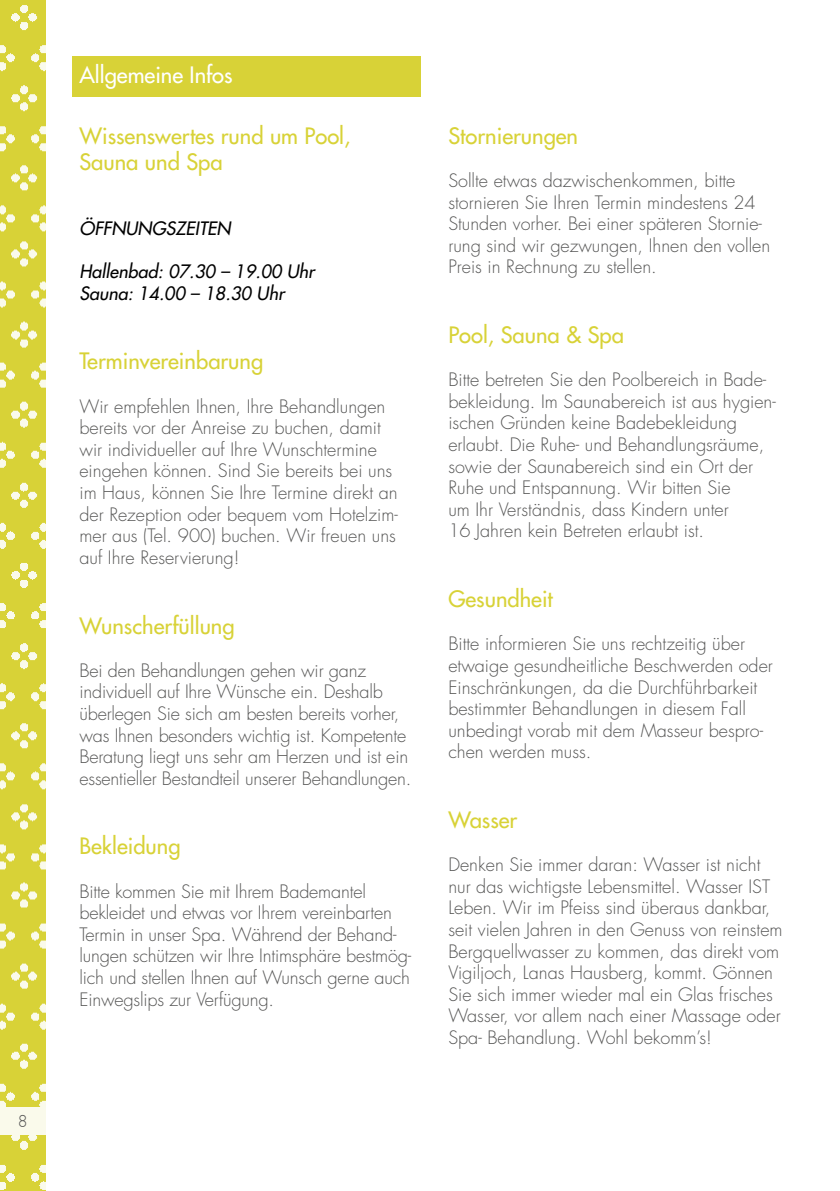
<style>
.page{position:relative;width:840px;height:1191px;background:#fff}
.page>*{position:absolute;margin:0;border:0;box-sizing:border-box;transform-origin:0 0}
.t1{font:22px/26.4px "Futura";color:#d8d237}
.t2{font:22px "Futura";color:#fff}
.t3{font:300 18px/21.6px "Futura";color:#565655}
.t4{font:italic 18px/21.6px "Futura";color:#000}
.t5{font:18px "Futura T Light";color:#565655}
</style>
<div class="page">
<img style="left:0;top:0;width:45px;height:1191px">
<div style="left:0;top:1107px;width:45px;height:27px;background:#fafaeb"></div>
<div style="left:73px;top:57px;width:348px;height:40px;background:#d8d237"></div>
<p class="t5" style="left:18px;top:1111px;width:11px">8</p>
<p class="t2" style="left:79px;top:61px;width:154px">Allgemeine Infos</p>
<p class="t1" style="left:79px;top:122px;width:272px">Wissenswertes rund um Pool,<br>Sauna und Spa</p>
<p class="t4" style="left:79px;top:217px;width:153px">ÖFFNUNGSZEITEN</p>
<p class="t4" style="left:79px;top:261px;width:236px">Hallenbad: 07.30 – 19.00 Uhr<br>Sauna: 14.00 – 18.30 Uhr</p>
<p class="t1" style="left:79px;top:348px;width:185px">Terminvereinbarung</p>
<p class="t3" style="left:79px;top:395px;width:320px">Wir empfehlen Ihnen, Ihre Behandlungen bereits vor der Anreise zu buchen, damit wir individueller auf Ihre Wunschtermine eingehen können. Sind Sie bereits bei uns im Haus, können Sie Ihre Termine direkt an der Rezeption oder bequem vom Hotelzim&shy;mer aus (Tel. 900) buchen. Wir freuen uns auf Ihre Reservierung!</p>
<p class="t1" style="left:79px;top:612px;width:157px">Wunscherfüllung</p>
<p class="t3" style="left:79px;top:659px;width:333px">Bei den Behandlungen gehen wir ganz individuell auf Ihre Wünsche ein. Deshalb überlegen Sie sich am besten bereits vorher, was Ihnen besonders wichtig ist. Kompetente Beratung liegt uns sehr am Herzen und ist ein essentieller Bestandteil unserer Behandlungen.</p>
<p class="t1" style="left:79px;top:833px;width:103px">Bekleidung</p>
<p class="t3" style="left:79px;top:880px;width:333px">Bitte kommen Sie mit Ihrem Bademantel bekleidet und etwas vor Ihrem vereinbarten Termin in unser Spa. Während der Behand&shy;lungen schützen wir Ihre Intimsphäre bestmög&shy;lich und stellen Ihnen auf Wunsch gerne auch Einwegslips zur Verfügung.</p>
<p class="t1" style="left:448px;top:122px;width:131px">Stornierungen</p>
<p class="t3" style="left:448px;top:170px;width:323px">Sollte etwas dazwischenkommen, bitte stornieren Sie Ihren Termin mindestens 24<br>Stunden vorher. Bei einer späteren Stornie&shy;rung sind wir gezwungen, Ihnen den vollen Preis in Rechnung zu stellen.</p>
<p class="t1" style="left:448px;top:321px;width:177px">Pool, Sauna &amp; Spa</p>
<p class="t3" style="left:448px;top:369px;width:329px">Bitte betreten Sie den Poolbereich in Bade&shy;bekleidung. Im Saunabereich ist aus hygien&shy;ischen Gründen keine Badebekleidung erlaubt. Die Ruhe- und Behandlungsräume, sowie der Saunabereich sind ein Ort der Ruhe und Entspannung. Wir bitten Sie<br>um Ihr Verständnis, dass Kindern unter<br>16 Jahren kein Betreten erlaubt ist.</p>
<p class="t1" style="left:448px;top:585px;width:106px">Gesundheit</p>
<p class="t3" style="left:448px;top:633px;width:326px">Bitte informieren Sie uns rechtzeitig über etwaige gesundheitliche Beschwerden oder Einschränkungen, da die Durchführbarkeit bestimmter Behandlungen in diesem Fall unbedingt vorab mit dem Masseur bespro&shy;chen werden muss.</p>
<p class="t1" style="left:448px;top:806px;width:70px">Wasser</p>
<p class="t3" style="left:448px;top:854px;width:335px">Denken Sie immer daran: Wasser ist nicht nur das wichtigste Lebensmittel. Wasser IST Leben. Wir im Pfeiss sind überaus dankbar, seit vielen Jahren in den Genuss von reinstem Bergquellwasser zu kommen, das direkt vom Vigiljoch, Lanas Hausberg, kommt. Gönnen Sie sich immer wieder mal ein Glas frisches Wasser, vor allem nach einer Massage oder Spa- Behandlung. Wohl bekomm’s!</p>
</div>
